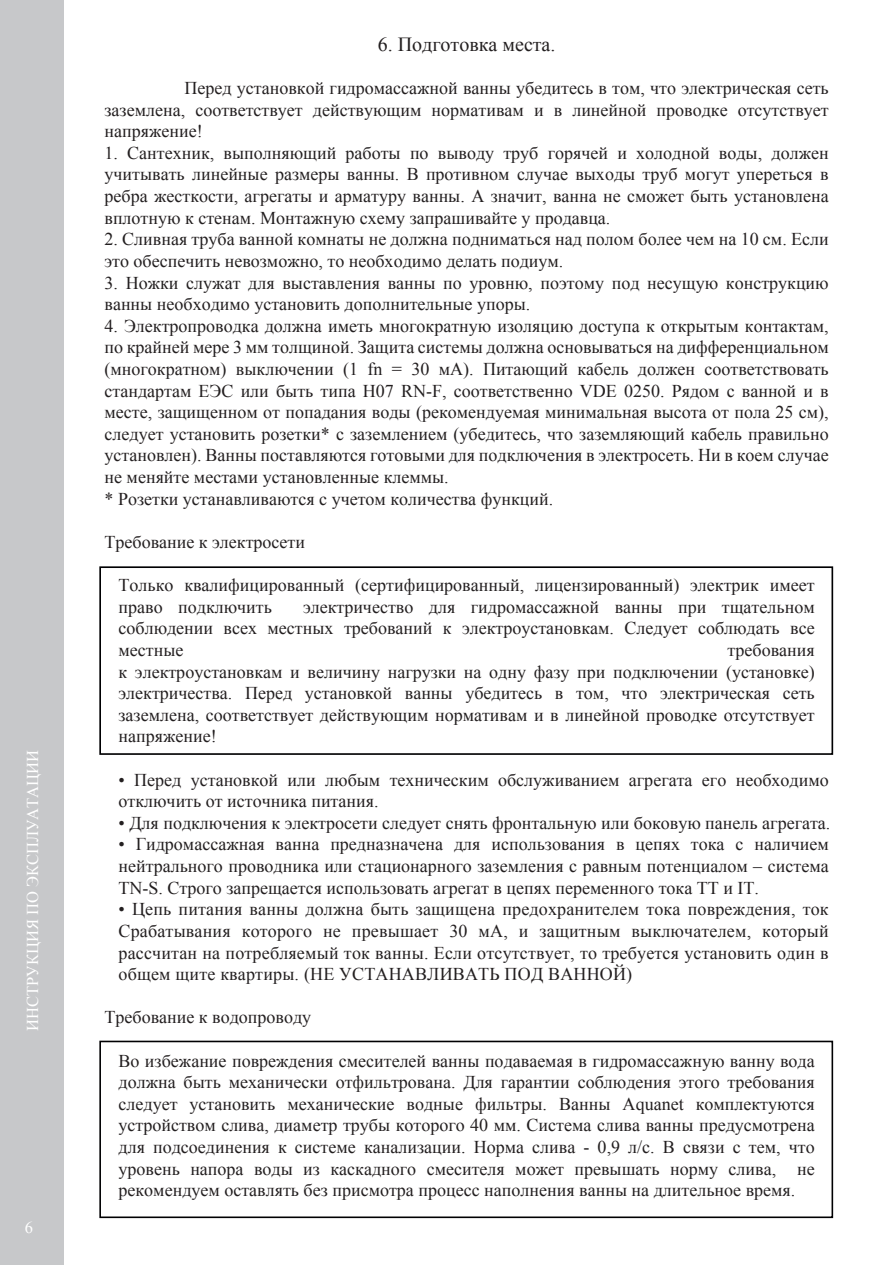
<style>
.page{position:relative;width:885px;height:1265px;background:#fff}
.page>*{position:absolute;margin:0;border:0;box-sizing:border-box;transform-origin:0 0}
.t1{font:20px "Times New Roman";color:#231f20}
.t2{font:18px/21.6px "Times New Roman";color:#231f20;text-align:justify}
.t3{font:16.6px "Times New Roman";color:#fff}
</style>
<div class="page">
<div style="left:99px;top:566px;width:734px;height:188px;border:2px solid #000002"></div>
<div style="left:99px;top:1040px;width:734px;height:177px;border:2px solid #000002"></div>
<div style="left:0;top:0;width:64px;height:1264px;background:#c7c8ca"></div>
<p class="t3" style="left:23px;top:1030px;width:282px;rotate:-90deg">ИНСТРУКЦИЯ ПО ЭКСПЛУАТАЦИИ</p>
<p class="t3" style="left:25px;top:1217px;width:10px">6</p>
<p class="t1" style="left:378px;top:33px;width:179px">6. Подготовка места.</p>
<p class="t2" style="left:104px;top:77px;width:725px;text-indent:80px">Перед установкой гидромассажной ванны убедитесь в том, что электрическая сеть заземлена, соответствует действующим нормативам и в линейной проводке отсутствует напряжение!</p>
<p class="t2" style="left:104px;top:142px;width:725px">1. Сантехник, выполняющий работы по выводу труб горячей и холодной воды, должен учитывать линейные размеры ванны. В противном случае выходы труб могут упереться в ребра жесткости, агрегаты и арматуру ванны. А значит, ванна не сможет быть установлена вплотную к стенам. Монтажную схему запрашивайте у продавца.</p>
<p class="t2" style="left:104px;top:228px;width:725px">2. Сливная труба ванной комнаты не должна подниматься над полом более чем на 10 см. Если это обеспечить невозможно, то необходимо делать подиум.</p>
<p class="t2" style="left:104px;top:271px;width:725px">3. Ножки служат для выставления ванны по уровню, поэтому под несущую конструкцию ванны необходимо установить дополнительные упоры.</p>
<p class="t2" style="left:104px;top:315px;width:725px;text-align:left">4. Электропроводка должна иметь многократную изоляцию доступа к открытым контактам, по крайней мере 3 мм толщиной. Защита системы должна основываться на дифференциальном (многократном) выключении (1 fn = 30 мА). Питающий кабель должен соответствовать стандартам ЕЭС или быть типа Н07 RN-F, соответственно VDE 0250. Рядом с ванной и в месте, защищенном от попадания воды (рекомендуемая минимальная высота от пола 25 см), следует установить розетки* с заземлением (убедитесь, что заземляющий кабель правильно установлен). Ванны поставляются готовыми для подключения в электросеть. Ни в коем случае не меняйте местами установленные клеммы.<br>* Розетки устанавливаются с учетом количества функций.</p>
<p class="t2" style="left:104px;top:531px;width:202px">Требование к электросети</p>
<p class="t2" style="left:118px;top:574px;width:697px">Только квалифицированный (сертифицированный, лицензированный) электрик имеет право подключить</p>
<p class="t2" style="left:118px;top:595px;width:697px;text-indent:184px">электричество для гидромассажной ванны при тщательном соблюдении всех местных требований к электроустановкам. Следует соблюдать все местные</p>
<p class="t2" style="left:118px;top:639px;width:697px;text-indent:609px">требования к электроустановкам и величину нагрузки на одну фазу при подключении (установке) электричества. Перед установкой ванны убедитесь в том, что электрическая сеть заземлена, соответствует действующим нормативам и в линейной проводке отсутствует напряжение!</p>
<p class="t2" style="left:118px;top:768px;width:711px">• Перед установкой или любым техническим обслуживанием агрегата его необходимо отключить от источника питания.</p>
<p class="t2" style="left:118px;top:811px;width:713px">• Для подключения к электросети следует снять фронтальную или боковую панель агрегата.</p>
<p class="t2" style="left:118px;top:833px;width:711px">• Гидромассажная ванна предназначена для использования в цепях тока с наличием нейтрального проводника или стационарного заземления с равным потенциалом – система TN-S. Строго запрещается использовать агрегат в цепях переменного тока TT и IT.</p>
<p class="t2" style="left:118px;top:898px;width:711px">• Цепь питания ванны должна быть защищена предохранителем тока повреждения, ток Срабатывания которого не превышает 30 мА, и защитным выключателем, который рассчитан на потребляемый ток ванны. Если отсутствует, то требуется установить один в общем щите квартиры. (НЕ УСТАНАВЛИВАТЬ ПОД ВАННОЙ)</p>
<p class="t2" style="left:104px;top:1006px;width:208px">Требование к водопроводу</p>
<p class="t2" style="left:118px;top:1049px;width:697px">Во избежание повреждения смесителей ванны подаваемая в гидромассажную ванну вода должна быть механически отфильтрована. Для гарантии соблюдения этого требования следует установить механические водные фильтры. Ванны Aquanet комплектуются устройством слива, диаметр трубы которого 40 мм. Система слива ванны предусмотрена для подсоединения к системе канализации. Норма слива - 0,9 л/с. В связи с тем, что уровень напора воды из каскадного смесителя может превышать норму слива, не рекомендуем оставлять без присмотра процесс наполнения ванны на длительное время.</p>
</div>
